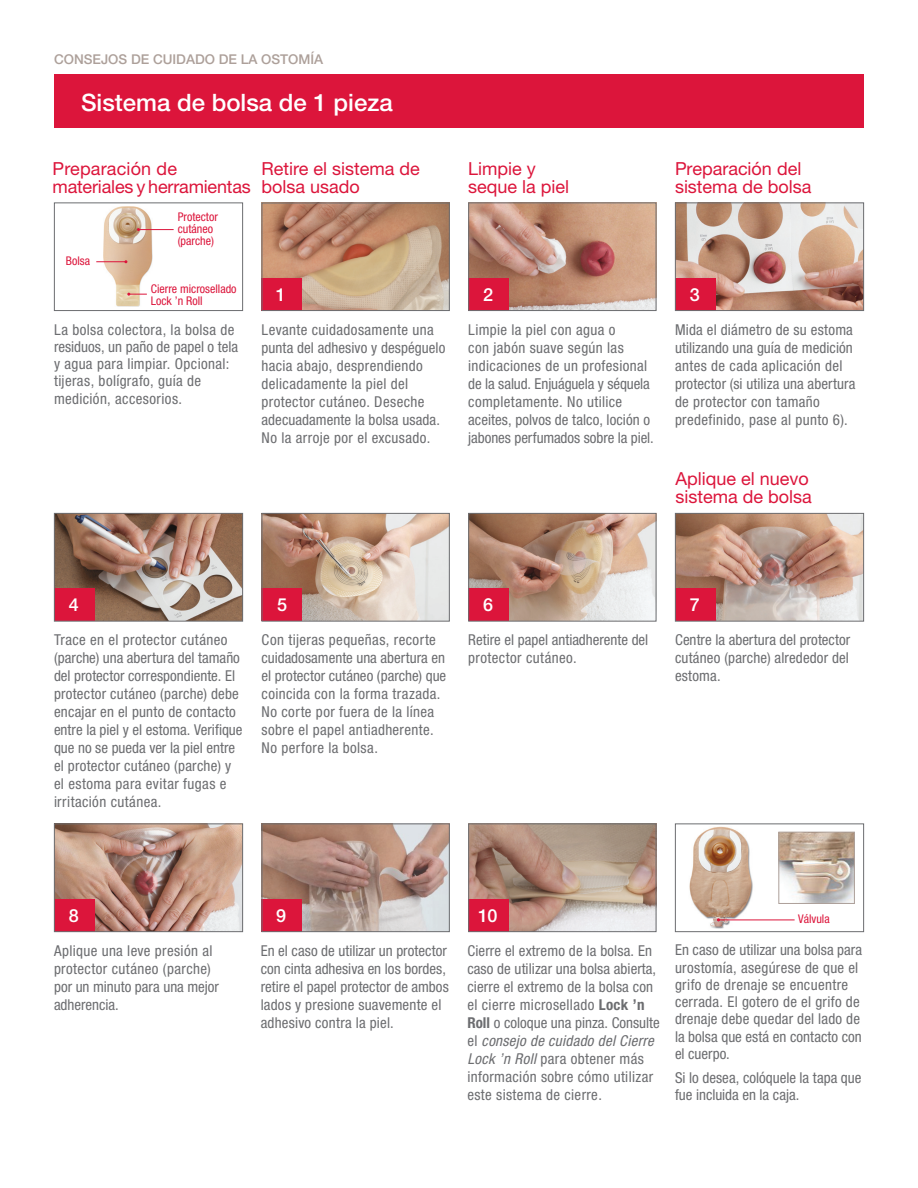
<style>
.page{position:relative;width:918px;height:1188px;background:#fff}
.page>*{position:absolute;margin:0;border:0;box-sizing:border-box;transform-origin:0 0}
.t1{font:500 24px "Helvetica Neue LT Std";color:#fff}
.Subhead__13_12_Bold{font:18px/18px "Helvetica Neue LT Std";color:#dc153b}
.t2{font:500 18px "Helvetica Neue LT Std";color:#fff}
.Body_Copy__11_12{font:condensed 15px/18px "Helvetica Neue LT Std";letter-spacing:.015em;color:#6c6d70}
._11_11_5_Indent{font:condensed 15px/17.2px "Helvetica Neue LT Std";letter-spacing:.01em;color:#6c6d70}
.t3{font:500 13.5px "Helvetica Neue LT Std";color:#ada09a}
.Body_Copy__11_12-2{font:condensed 12px/12px "Helvetica Neue LT Std";color:#dc153b}
.s1{font-weight:700}
.s2{font-style:italic}
</style>
<div class="page">
<img style="left:103px;top:207px;width:49px;height:99px">
<hr style="left:138px;top:229px;width:36px;height:1px;background:#dc153b">
<hr style="left:96px;top:261px;width:30px;height:1px;background:#dc153b">
<svg style="left:127px;top:293px;width:20px;height:3px"></svg>
<img style="left:677px;top:515px;width:185px;height:105px">
<img style="left:56px;top:826px;width:185px;height:104px">
<img style="left:264px;top:826px;width:184px;height:104px">
<div style="left:675px;top:588px;width:40px;height:33px;background:#dc153b"></div>
<div style="left:54px;top:899px;width:40px;height:33px;background:#dc153b"></div>
<div style="left:262px;top:899px;width:40px;height:33px;background:#dc153b"></div>
<img style="left:470px;top:515px;width:184px;height:105px">
<div style="left:468px;top:588px;width:41px;height:33px;background:#dc153b"></div>
<img style="left:470px;top:204px;width:184px;height:105px">
<div style="left:468px;top:278px;width:41px;height:32px;background:#dc153b"></div>
<img style="left:677px;top:204px;width:185px;height:105px">
<div style="left:675px;top:278px;width:40px;height:32px;background:#dc153b"></div>
<img style="left:470px;top:826px;width:184px;height:104px">
<div style="left:468px;top:899px;width:41px;height:33px;background:#dc153b"></div>
<img style="left:56px;top:515px;width:185px;height:105px">
<div style="left:54px;top:588px;width:40px;height:33px;background:#dc153b"></div>
<img style="left:264px;top:515px;width:184px;height:105px">
<div style="left:262px;top:588px;width:40px;height:33px;background:#dc153b"></div>
<img style="left:262px;top:202px;width:188px;height:107px">
<div style="left:262px;top:278px;width:40px;height:32px;background:#dc153b"></div>
<img style="left:689px;top:827px;width:71px;height:101px">
<hr style="left:718px;top:920px;width:77px;height:1px;background:#dc153b">
<img style="left:780px;top:834px;width:73px;height:68px">
<div style="left:778px;top:832px;width:77px;height:72px;border:1px solid #ada09a"></div>
<div style="left:54px;top:202px;width:189px;height:109px;border:1px solid #6c6d70"></div>
<div style="left:262px;top:203px;width:188px;height:108px;border:1px solid #6c6d70"></div>
<div style="left:54px;top:824px;width:189px;height:108px;border:1px solid #6c6d70"></div>
<div style="left:262px;top:824px;width:188px;height:108px;border:1px solid #6c6d70"></div>
<div style="left:468px;top:824px;width:188px;height:108px;border:1px solid #6c6d70"></div>
<div style="left:675px;top:824px;width:189px;height:108px;border:1px solid #6c6d70"></div>
<div style="left:468px;top:202px;width:188px;height:109px;border:1px solid #6c6d70"></div>
<div style="left:675px;top:202px;width:189px;height:109px;border:1px solid #6c6d70"></div>
<div style="left:468px;top:513px;width:188px;height:109px;border:1px solid #6c6d70"></div>
<div style="left:54px;top:513px;width:189px;height:109px;border:1px solid #6c6d70"></div>
<div style="left:675px;top:513px;width:189px;height:109px;border:1px solid #6c6d70"></div>
<div style="left:262px;top:513px;width:188px;height:109px;border:1px solid #6c6d70"></div>
<div style="left:54px;top:74px;width:810px;height:54px;background:#dc153b"></div>
<p class="t3" style="left:54px;top:51px;width:271px">CONSEJOS DE CUIDADO DE LA OSTOMÍA</p>
<p class="t1" style="left:81px;top:88px;width:313px">Sistema de bolsa de 1 pieza</p>
<p class="Subhead__13_12_Bold" style="left:52px;top:159px;width:200px">Preparación de materiales y herramientas</p>
<p class="Body_Copy__11_12-2" style="left:66px;top:254px;width:26px">Bolsa</p>
<p class="Body_Copy__11_12-2" style="left:178px;top:211px;width:42px">Protector cutáneo (parche)</p>
<p class="Body_Copy__11_12-2" style="left:151px;top:282px;width:87px">Cierre microsellado<br>Lock ’n Roll</p>
<p class="Body_Copy__11_12" style="left:54px;top:321px;width:186px;line-height:17.2px">La bolsa colectora, la bolsa de residuos, un paño de papel o tela y agua para limpiar. Opcional: tijeras, bolígrafo, guía de medición, accesorios.</p>
<p class="Subhead__13_12_Bold" style="left:262px;top:159px;width:160px">Retire el sistema de bolsa usado</p>
<p class="t2" style="left:276px;top:284px;width:12px">1</p>
<p class="Body_Copy__11_12" style="left:262px;top:320px;width:185px">Levante cuidadosamente una punta del adhesivo y despéguelo hacia abajo, desprendiendo delicadamente la piel del protector cutáneo. Deseche adecuadamente la bolsa usada.<br>No la arroje por el excusado.</p>
<p class="Subhead__13_12_Bold" style="left:468px;top:159px;width:103px">Limpie y seque la piel</p>
<p class="Subhead__13_12_Bold" style="left:675px;top:159px;width:138px">Preparación del sistema de bolsa</p>
<p class="t2" style="left:483px;top:284px;width:12px">2</p>
<p class="Body_Copy__11_12" style="left:468px;top:320px;width:187px">Limpie la piel con agua o<br>con jabón suave según las indicaciones de un profesional de la salud. Enjuáguela y séquela completamente. No utilice aceites, polvos de talco, loción o jabones perfumados sobre la piel.</p>
<p class="t2" style="left:690px;top:284px;width:12px">3</p>
<p class="Body_Copy__11_12" style="left:675px;top:320px;width:182px">Mida el diámetro de su estoma utilizando una guía de medición antes de cada aplicación del protector (si utiliza una abertura de protector con tamaño predefinido, pase al punto 6).</p>
<p class="Subhead__13_12_Bold" style="left:676px;top:470px;width:138px">Aplique el nuevo sistema de bolsa</p>
<p class="t2" style="left:69px;top:594px;width:12px">4</p>
<p class="Body_Copy__11_12" style="left:54px;top:631px;width:190px">Trace en el protector cutáneo (parche) una abertura del tamaño del protector correspondiente. El protector cutáneo (parche) debe encajar en el punto de contacto entre la piel y el estoma. Verifique que no se pueda ver la piel entre el protector cutáneo (parche) y el estoma para evitar fugas e irritación cutánea.</p>
<p class="t2" style="left:277px;top:594px;width:12px">5</p>
<p class="Body_Copy__11_12" style="left:262px;top:631px;width:186px">Con tijeras pequeñas, recorte cuidadosamente una abertura en el protector cutáneo (parche) que coincida con la forma trazada.<br>No corte por fuera de la línea sobre el papel antiadherente.<br>No perfore la bolsa.</p>
<p class="t2" style="left:483px;top:594px;width:12px">6</p>
<p class="Body_Copy__11_12" style="left:468px;top:631px;width:182px">Retire el papel antiadherente del protector cutáneo.</p>
<p class="t2" style="left:690px;top:594px;width:12px">7</p>
<p class="Body_Copy__11_12" style="left:675px;top:631px;width:177px;text-align:justify">Centre la abertura del protector cutáneo (parche) alrededor del estoma.</p>
<p class="t2" style="left:69px;top:905px;width:12px">8</p>
<p class="t2" style="left:276px;top:905px;width:12px">9</p>
<p class="Body_Copy__11_12" style="left:54px;top:941px;width:167px">Aplique una leve presión al protector cutáneo (parche) por un minuto para una mejor adherencia.</p>
<p class="Body_Copy__11_12" style="left:261px;top:941px;width:190px">En el caso de utilizar un protector con cinta adhesiva en los bordes, retire el papel protector de ambos lados y presione suavemente el adhesivo contra la piel.</p>
<p class="t2" style="left:478px;top:905px;width:21px">10</p>
<p class="Body_Copy__11_12" style="left:467px;top:941px;width:194px">Cierre el extremo de la bolsa. En caso de utilizar una bolsa abierta, cierre el extremo de la bolsa con el cierre microsellado <span class="s1">Lock ’n<br>Roll</span> o coloque una pinza. Consulte el <span class="s2">consejo de cuidado del Cierre<br>Lock ’n Roll</span> para obtener más información sobre cómo utilizar este sistema de cierre.</p>
<p class="Body_Copy__11_12-2" style="left:798px;top:912px;width:33px">Válvula</p>
<p class="_11_11_5_Indent" style="left:675px;top:941px;width:189px">En caso de utilizar una bolsa para urostomía, asegúrese de que el grifo de drenaje se encuentre cerrada. El gotero de el grifo de drenaje debe quedar del lado de la bolsa que está en contacto con el cuerpo.</p>
<p class="_11_11_5_Indent" style="left:675px;top:1069px;width:188px">Si lo desea, colóquele la tapa que fue incluida en la caja.</p>
</div>
